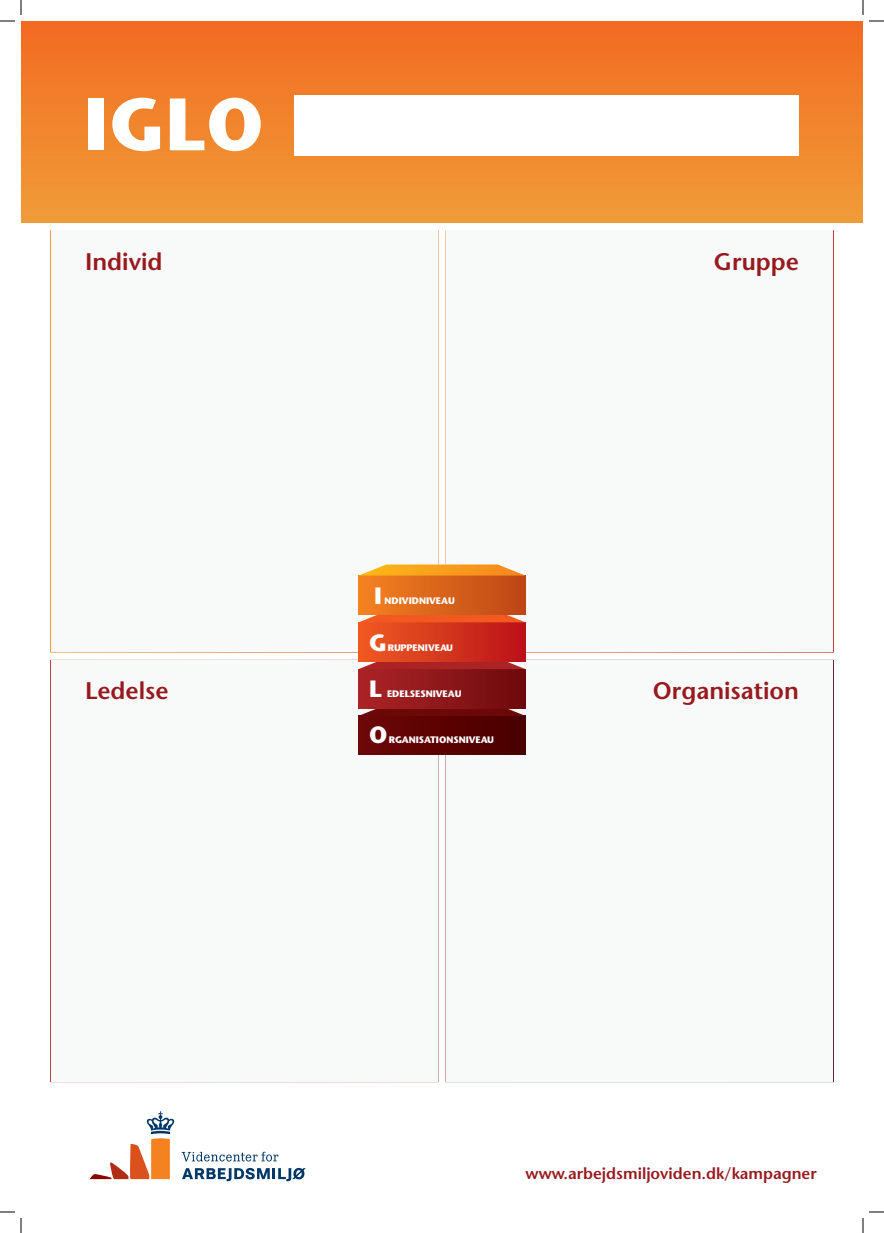
<style>
.page{position:relative;width:884px;height:1233px;background:#fff}
.page>*{position:absolute;margin:0;border:0;box-sizing:border-box;transform-origin:0 0}
.t1{font:700 74px "Stone Sans";color:#fff}
.t2{font:600 24px "Stone Sans";color:#981a1e}
.t3{font:700 23.6px "Stone Sans";color:#fff}
.t4{font:600 16px "Stone Sans";color:#981a1e}
.t5{font:700 9.4px "Stone Sans";color:#fff}
</style>
<div class="page">
<div style="left:21px;top:21px;width:842px;height:202px;background:linear-gradient(to bottom,#f26b22,#f09d3a)"></div>
<svg style="left:90px;top:1111px;width:85px;height:68px"></svg>
<svg style="left:182px;top:1151px;width:96px;height:10px"></svg>
<svg style="left:182px;top:1167px;width:124px;height:14px"></svg>
<div style="left:446px;top:230px;width:388px;height:422px;background:#f8f9f9;border:1px solid #fff"></div>
<div style="left:446px;top:660px;width:388px;height:422px;background:#f8f9f9;border:1px solid #fff"></div>
<div style="left:50px;top:230px;width:388px;height:422px;background:#f8f9f9;border:1px solid #fff"></div>
<div style="left:50px;top:660px;width:388px;height:422px;background:#f8f9f9;border:1px solid #fff"></div>
<svg style="left:358px;top:564px;width:167px;height:191px;background:#ac371b"></svg>
<div style="left:294px;top:95px;width:505px;height:60px;background:#fff"></div>
<svg style="left:0;top:1211px;width:15px;height:1px"></svg>
<svg style="left:869px;top:1211px;width:15px;height:1px"></svg>
<svg style="left:0;top:0;width:22px;height:22px"></svg>
<svg style="left:20px;top:1218px;width:2px;height:15px"></svg>
<svg style="left:862px;top:0;width:22px;height:22px"></svg>
<svg style="left:862px;top:1218px;width:2px;height:15px"></svg>
<p class="t1" style="left:83px;top:78px;width:182px">IGLO</p>
<p class="t2" style="left:85px;top:247px;width:79px">Individ</p>
<h3 class="t3" style="left:374px;top:581px;width:9px">I</h3>
<p class="t5" style="left:385px;top:595px;width:72px">NDIVIDNIVEAU</p>
<h3 class="t3" style="left:369px;top:627px;width:19px">G</h3>
<p class="t5" style="left:388px;top:641px;width:67px">RUPPENIVEAU</p>
<p class="t2" style="left:714px;top:247px;width:87px">Gruppe</p>
<h3 class="t3" style="left:369px;top:674px;width:15px">L</h3>
<p class="t5" style="left:387px;top:687px;width:76px">EDELSESNIVEAU</p>
<p class="t2" style="left:85px;top:676px;width:85px">Ledelse</p>
<p class="t2" style="left:653px;top:676px;width:147px">Organisation</p>
<h3 class="t3" style="left:369px;top:719px;width:20px">O</h3>
<p class="t5" style="left:389px;top:733px;width:107px">RGANISATIONSNIVEAU</p>
<p class="t4" style="left:526px;top:1163px;width:293px">www.arbejdsmiljoviden.dk/kampagner</p>
</div>
